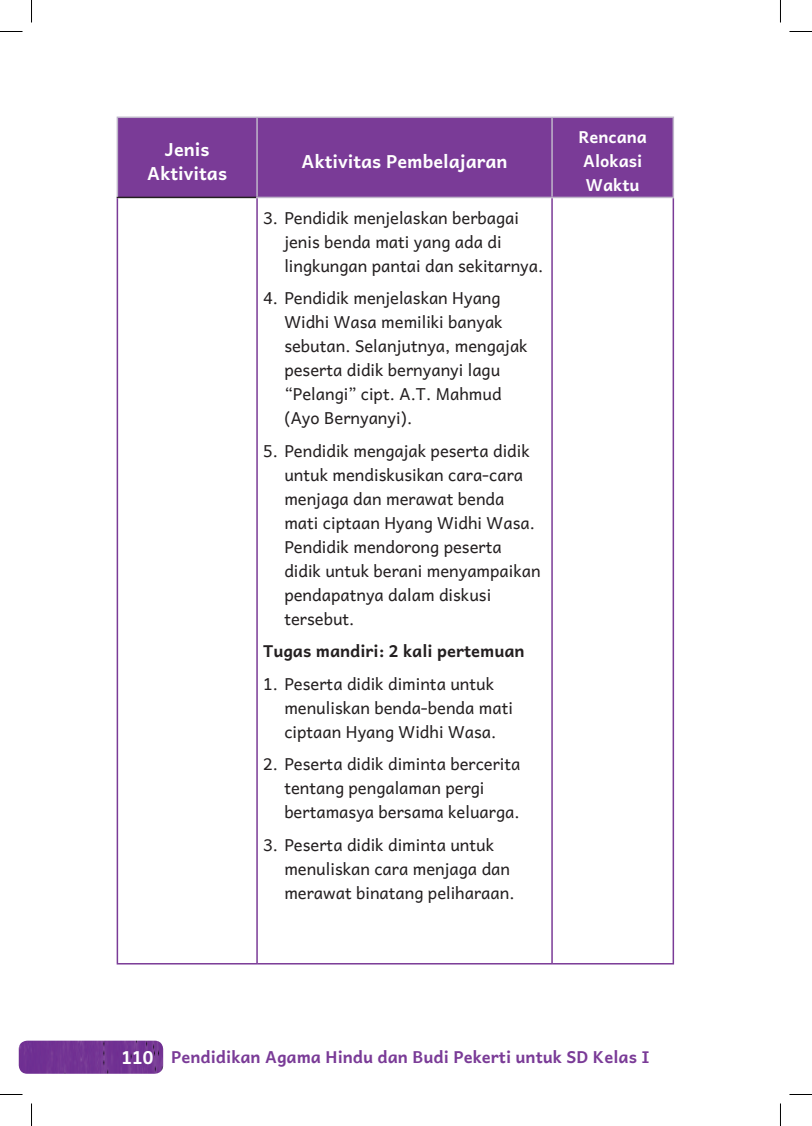
<style>
.page{position:relative;width:812px;height:1126px;background:#fff}
.page>*{position:absolute;margin:0;border:0;box-sizing:border-box;transform-origin:0 0}
.t1{font:700 18px/24px "Andika New Basic";color:#fff;text-align:center}
.t2{font:16.5px/24px "Andika New Basic";color:#231f20}
.t3{font:700 16.5px "Andika New Basic";color:#7a3b97}
.t4{font:700 16.5px "Andika New Basic";color:#231f20}
.t5{font:700 16.5px/24px "Andika New Basic";color:#fff}
.s1{font-size:18px;color:#fff}
</style>
<div class="page">
<img style="left:19px;top:1041px;width:144px;height:33px">
<div style="left:118px;top:118px;width:554px;height:79px;background:#7a3b97"></div>
<hr style="left:117px;top:197px;width:139px;height:1px;background:#231f20">
<hr style="left:117px;top:198px;width:1px;height:765px;background:#7a3b97">
<hr style="left:256px;top:198px;width:2px;height:765px;background:#7a3b97">
<hr style="left:551px;top:198px;width:1px;height:765px;background:#7a3b97">
<hr style="left:672px;top:198px;width:2px;height:765px;background:#7a3b97">
<hr style="left:117px;top:963px;width:140px;height:2px;background:#7a3b97">
<hr style="left:257px;top:963px;width:295px;height:2px;background:#7a3b97">
<hr style="left:552px;top:963px;width:122px;height:2px;background:#7a3b97">
<hr style="left:117px;top:117px;width:140px;height:1px;background:#bfb6ca">
<hr style="left:117px;top:118px;width:1px;height:79px;background:#bfb6ca">
<hr style="left:551px;top:118px;width:1px;height:79px;background:#bfb6ca">
<hr style="left:672px;top:118px;width:2px;height:79px;background:#bfb6ca">
<hr style="left:257px;top:117px;width:295px;height:1px;background:#bfb6ca">
<hr style="left:256px;top:118px;width:2px;height:79px;background:#bfb6ca">
<hr style="left:552px;top:117px;width:122px;height:1px;background:#bfb6ca">
<hr style="left:256px;top:197px;width:296px;height:1px;background:#bfb6ca">
<hr style="left:552px;top:197px;width:122px;height:1px;background:#bfb6ca">
<svg style="left:0;top:31px;width:22px;height:1px"></svg>
<svg style="left:789px;top:31px;width:22px;height:1px"></svg>
<svg style="left:0;top:1094px;width:22px;height:1px"></svg>
<svg style="left:789px;top:1094px;width:22px;height:1px"></svg>
<svg style="left:31px;top:0;width:1px;height:22px"></svg>
<svg style="left:31px;top:1103px;width:1px;height:23px"></svg>
<svg style="left:780px;top:0;width:1px;height:22px"></svg>
<svg style="left:780px;top:1103px;width:1px;height:23px"></svg>
<p class="t1" style="left:147px;top:137px;width:81px">Jenis<br>Aktivitas</p>
<p class="t1" style="left:301px;top:149px;width:207px">Aktivitas Pembelajaran</p>
<p class="t2" style="left:284px;top:205px;width:260px;text-indent:-21px">3. Pendidik menjelaskan berbagai jenis benda mati yang ada di lingkungan pantai dan sekitarnya.</p>
<p class="t2" style="left:284px;top:285px;width:245px;text-indent:-21px">4. Pendidik menjelaskan Hyang<br>Widhi Wasa memiliki banyak sebutan. Selanjutnya, mengajak peserta didik bernyanyi lagu “Pelangi” cipt. A.T. Mahmud (Ayo Bernyanyi).</p>
<p class="t2" style="left:284px;top:438px;width:258px;text-indent:-21px">5. Pendidik mengajak peserta didik untuk mendiskusikan cara-cara menjaga dan merawat benda mati ciptaan Hyang Widhi Wasa.<br>Pendidik mendorong peserta didik untuk berani menyampaikan pendapatnya dalam diskusi tersebut.</p>
<p class="t4" style="left:263px;top:637px;width:263px">Tugas mandiri: 2 kali pertemuan</p>
<p class="t2" style="left:284px;top:671px;width:230px;text-indent:-21px">1. Peserta didik diminta untuk menuliskan benda-benda mati ciptaan Hyang Widhi Wasa.</p>
<p class="t2" style="left:284px;top:751px;width:238px;text-indent:-21px">2. Peserta didik diminta bercerita tentang pengalaman pergi bertamasya bersama keluarga.</p>
<p class="t2" style="left:284px;top:832px;width:232px;text-indent:-21px">3. Peserta didik diminta untuk menuliskan cara menjaga dan merawat binatang peliharaan.</p>
<p class="t5" style="left:578px;top:125px;width:70px">Rencana<br>Alokasi<br>Waktu</p>
<p class="t3" style="left:121px;top:1043px;width:529px"><span class="s1">110</span> Pendidikan Agama Hindu dan Budi Pekerti untuk SD Kelas I</p>
</div>
